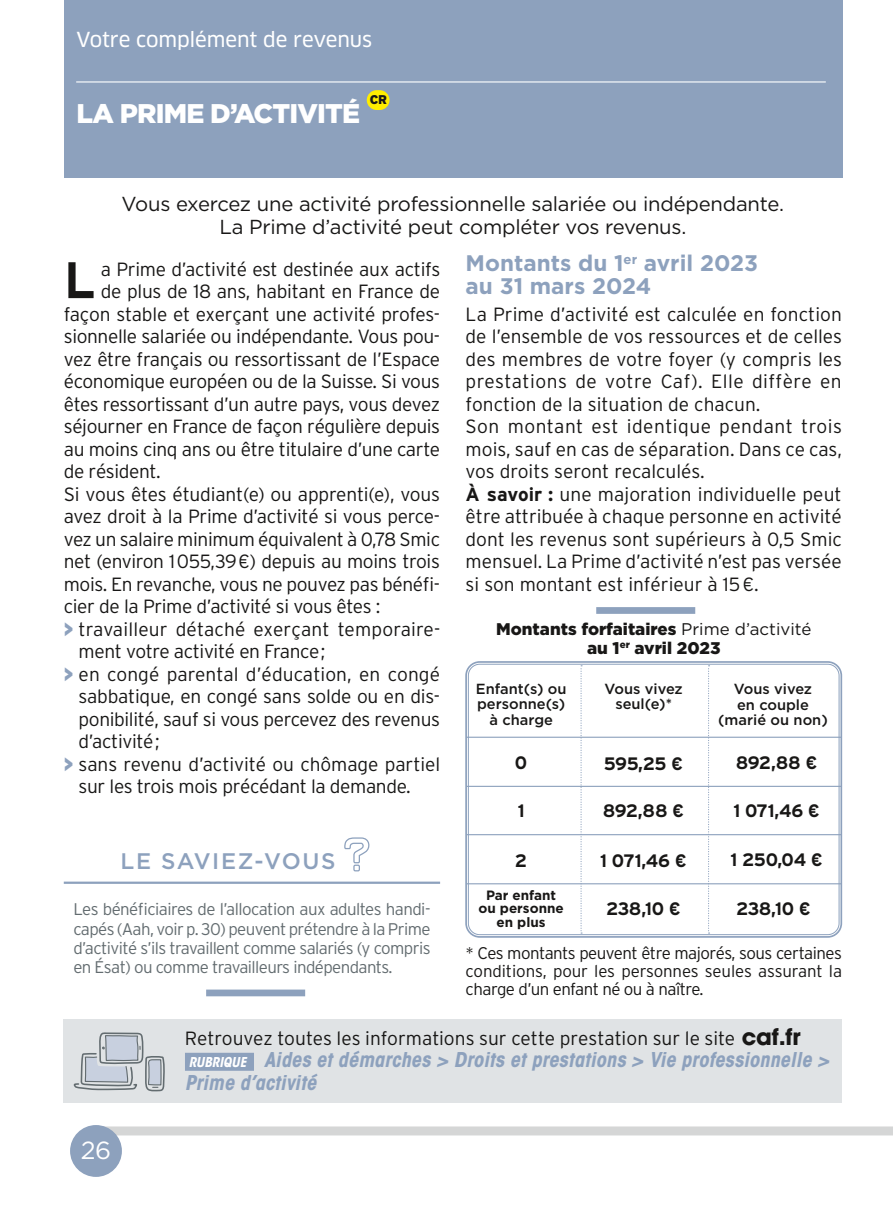
<style>
.page{position:relative;width:893px;height:1212px;background:#fff}
.page>*{position:absolute;margin:0;border:0;box-sizing:border-box;transform-origin:0 0}
.t1{font:700 51.3px "Interstate";color:#181716}
.t2{font:900 27px "Gotham";letter-spacing:-.03em;color:#fff}
.t3{font:24.75px "Gotham";color:#fff}
.t4{font:700 22.5px/22.5px "Gotham";color:#8da1bd}
.t5{font:500 22.5px "Gotham";letter-spacing:.07em;color:#8da1bd}
.t6{font:20.25px/22.5px "Gotham";letter-spacing:-.01em;color:#181716;text-align:center}
.t7{font:italic 700 condensed 20.25px/22.5px "ITC Avant Garde Std";letter-spacing:.005em;color:#8da1bd}
.t8{font:20.25px "Clan OT News";letter-spacing:-.01em;color:#fff}
.t9{font:300 19.12px/22.5px "Interstate";letter-spacing:-.015em;color:#181716}
.t10{font:300 19.12px "Interstate";letter-spacing:.01em;color:#181716}
.t11{font:300 19.12px "Interstate";letter-spacing:.005em;color:#181716}
.t12{font:700 18px "Interstate";letter-spacing:-.025em;color:#181716}
.t13{font:300 16.88px/19.1px "Interstate";letter-spacing:-.035em;color:#636c70;text-align:justify}
.t14{font:300 16.88px/18px "Interstate";letter-spacing:-.02em;color:#181716;text-align:justify}
.t15{font:900 16.88px/19.1px "Gotham";color:#181716;text-align:center}
.t16{font:500 14.62px/15.8px "Gotham";color:#181716;text-align:center}
.t17{font:700 13.5px/13.5px "Gotham";color:#181716;text-align:center}
.t18{font:900 12.6px "Interstate";color:#181716}
.s1{font-weight:900;color:#8da1bd}
.s2{font-family:"Track";font-weight:400;font-size:40.5px}
.s3{font-weight:700}
.s4{font-weight:400}
.s5{font-family:"ITC Avant Garde Std";font-weight:700;font-size:22.5px}
.s6{font-size:13.5px;color:#fff}
</style>
<div class="page">
<div style="left:64px;top:0;width:778px;height:178px;background:#8da1bd"></div>
<div style="left:367px;top:90px;width:23px;height:20px;background:#ffed00;border-radius:10px"></div>
<div style="left:64px;top:1019px;width:778px;height:84px;background:#e0e3e5"></div>
<div style="left:185px;top:1053px;width:69px;height:18px;background:#8da1bd"></div>
<div style="left:596px;top:607px;width:99px;height:7px;background:#8da1bd"></div>
<hr style="left:466px;top:786px;width:375px;height:1px;background:#8da1bd">
<hr style="left:466px;top:834px;width:375px;height:1px;background:#8da1bd">
<hr style="left:466px;top:883px;width:376px;height:1px;background:#8da1bd">
<hr style="left:466px;top:737px;width:375px;height:1px;background:#8da1bd">
<svg style="left:580px;top:666px;width:2px;height:267px"></svg>
<svg style="left:708px;top:666px;width:2px;height:267px"></svg>
<div style="left:206px;top:989px;width:99px;height:7px;background:#8da1bd"></div>
<hr style="left:64px;top:881px;width:376px;height:3px;background:#8da1bd">
<div style="left:99px;top:1126px;width:794px;height:9px;background:#d5d6d6"></div>
<div style="left:70px;top:1125px;width:52px;height:52px;background:#8da1bd;border-radius:50%"></div>
<svg style="left:73px;top:1032px;width:92px;height:141px"></svg>
<div style="left:465px;top:661px;width:377px;height:277px;border:2px solid #8da1bd;border-radius:14px"></div>
<div style="left:468px;top:664px;width:371px;height:271px;border:1px solid #8da1bd;border-radius:11px"></div>
<hr style="left:77px;top:81px;width:748px;height:2px;background:#fff">
<p class="t8" style="left:77px;top:28px;width:297px">Votre complément de revenus</p>
<h2 class="t2" style="left:77px;top:95px;width:285px">LA PRIME D’ACTIVITÉ</h2>
<p class="t18" style="left:370px;top:92px;width:19px">CR</p>
<p class="t6" style="left:122px;top:192px;width:664px">Vous exercez une activité professionnelle salariée ou indépendante.<br>La Prime d’activité peut compléter vos revenus.</p>
<h1 class="t1" style="left:64px;top:249px;width:33px">L</h1>
<p class="t9" style="left:101px;top:257px;width:341px">a Prime d’activité est destinée aux actifs</p>
<p class="t9" style="left:101px;top:280px;width:341px">de plus de 18 ans, habitant en France de</p>
<p class="t9" style="left:64px;top:302px;width:378px">façon stable et exerçant une activité profes-</p>
<p class="t9" style="left:64px;top:325px;width:378px">sionnelle salariée ou indépendante. Vous pou-</p>
<p class="t9" style="left:64px;top:347px;width:378px">vez être français ou ressortissant de l’Espace</p>
<p class="t9" style="left:64px;top:370px;width:378px">économique européen ou de la Suisse. Si vous</p>
<p class="t9" style="left:64px;top:392px;width:378px">êtes ressortissant d’un autre pays, vous devez</p>
<p class="t9" style="left:64px;top:415px;width:378px">séjourner en France de façon régulière depuis</p>
<p class="t9" style="left:64px;top:437px;width:378px">au moins cinq ans ou être titulaire d’une carte</p>
<p class="t9" style="left:64px;top:460px;width:98px">de résident.</p>
<p class="t9" style="left:64px;top:482px;width:378px">Si vous êtes étudiant(e) ou apprenti(e), vous</p>
<p class="t9" style="left:64px;top:505px;width:378px">avez droit à la Prime d’activité si vous perce-</p>
<p class="t9" style="left:64px;top:527px;width:378px">vez un salaire minimum équivalent à 0,78 Smic</p>
<p class="t9" style="left:64px;top:550px;width:378px">net (environ 1055,39€) depuis au moins trois</p>
<p class="t9" style="left:64px;top:572px;width:378px">mois. En revanche, vous ne pouvez pas bénéfi-</p>
<p class="t9" style="left:64px;top:595px;width:318px">cier de la Prime d’activité si vous êtes :</p>
<p class="t10" style="left:64px;top:617px;width:378px"><span class="s1">&gt;</span> travailleur détaché exerçant temporaire-</p>
<p class="t9" style="left:79px;top:640px;width:248px">ment votre activité en France;</p>
<p class="t11" style="left:64px;top:662px;width:378px"><span class="s1">&gt;</span> en congé parental d’éducation, en congé</p>
<p class="t9" style="left:79px;top:685px;width:363px">sabbatique, en congé sans solde ou en dis-</p>
<p class="t9" style="left:79px;top:707px;width:363px">ponibilité, sauf si vous percevez des revenus</p>
<p class="t9" style="left:79px;top:730px;width:83px">d’activité;</p>
<p class="t9" style="left:64px;top:752px;width:378px"><span class="s1">&gt;</span> sans revenu d’activité ou chômage partiel</p>
<p class="t9" style="left:79px;top:775px;width:334px">sur les trois mois précédant la demande.</p>
<p class="t5" style="left:121px;top:846px;width:251px">LE SAVIEZ-VOUS <span class="s2">?</span></p>
<p class="t13" style="left:73px;top:900px;width:359px">Les bénéficiaires de l’allocation aux adultes handi&shy;capés (Aah, voir p. 30) peuvent prétendre à la Prime d’activité s’ils travaillent comme salariés (y compris en Ésat) ou comme travailleurs indépendants.</p>
<p class="t4" style="left:466px;top:252px;width:294px">Montants du 1<sup>er</sup> avril 2023 au 31 mars 2024</p>
<p class="t9" style="left:466px;top:302px;width:378px">La Prime d’activité est calculée en fonction de l’ensemble de vos ressources et de celles des membres de votre foyer (y compris les prestations de votre Caf). Elle diffère en fonction de la situation de chacun.<br>Son montant est identique pendant trois mois, sauf en cas de séparation. Dans ce cas, vos droits seront recalculés.<br><span class="s3">À savoir :</span> une majoration individuelle peut être attribuée à chaque personne en activité dont les revenus sont supérieurs à 0,5 Smic mensuel. La Prime d’activité n’est pas versée si son montant est inférieur à 15€.</p>
<p class="t15" style="left:496px;top:619px;width:317px">Montants forfaitaires <span class="s4">Prime d’activité </span>au 1<sup>er</sup> avril 2023</p>
<p class="t16" style="left:476px;top:680px;width:92px">Enfant(s) ou personne(s) à charge</p>
<p class="t12" style="left:515px;top:752px;width:14px">0</p>
<p class="t12" style="left:518px;top:799px;width:8px">1</p>
<p class="t12" style="left:515px;top:849px;width:14px">2</p>
<p class="t17" style="left:478px;top:888px;width:87px">Par enfant ou personne en plus</p>
<p class="t16" style="left:604px;top:680px;width:80px">Vous vivez seul(e)*</p>
<p class="t16" style="left:718px;top:681px;width:111px">Vous vivez<br>en couple (marié ou non)</p>
<p class="t12" style="left:736px;top:751px;width:83px">892,88 €</p>
<p class="t12" style="left:733px;top:799px;width:88px">1 071,46 €</p>
<p class="t12" style="left:730px;top:849px;width:94px">1 250,04 €</p>
<p class="t12" style="left:736px;top:898px;width:76px">238,10 €</p>
<p class="t12" style="left:604px;top:752px;width:81px">595,25 €</p>
<p class="t12" style="left:603px;top:800px;width:83px">892,88 €</p>
<p class="t12" style="left:600px;top:850px;width:88px">1 071,46 €</p>
<p class="t12" style="left:606px;top:898px;width:76px">238,10 €</p>
<p class="t14" style="left:466px;top:944px;width:378px">* Ces montants peuvent être majorés, sous certaines conditions, pour les personnes seules assurant la charge d’un enfant né ou à naître.</p>
<p class="t3" style="left:81px;top:1135px;width:32px">26</p>
<p class="t9" style="left:185px;top:1027px;width:617px">Retrouvez toutes les informations sur cette prestation sur le site <span class="s5">caf.fr</span></p>
<p class="t7" style="left:185px;top:1049px;width:646px"><span class="s6">RUBRIQUE</span> Aides et démarches &gt; Droits et prestations &gt; Vie professionnelle &gt;<br>Prime d’activité</p>
</div>
